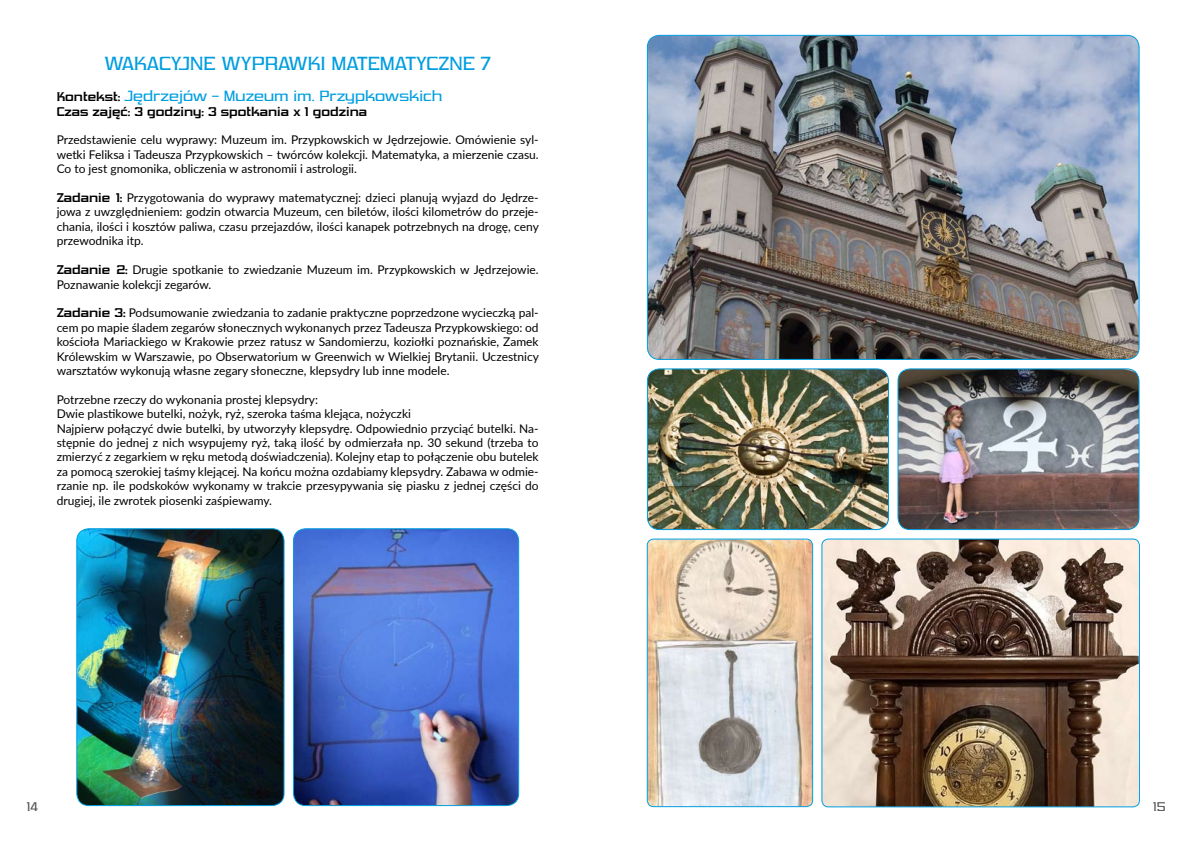
<style>
.page{position:relative;width:1191px;height:842px;background:#fff}
.page>*{position:absolute;margin:0;border:0;box-sizing:border-box;transform-origin:0 0}
.t1{font:18px "Vibrocentric";color:#009ee0}
.t2{font:14px "Vibrocentric";color:#009ee0}
.t3{font:12px/14.4px "Lato";color:#000;text-align:justify}
.t4{font:700 12px "Vibrocentric";color:#000}
.t5{font:12px "Vibrocentric";color:#58585a}
.s1{font-weight:700;font-size:12px;color:#000}
.s2{font-family:"Vibrocentric";font-weight:700}
</style>
<div class="page">
<img style="left:823px;top:539px;width:315px;height:268px">
<div style="left:821px;top:539px;width:318px;height:268px;border:1px solid #009ee0;border-radius:7px"></div>
<img style="left:647px;top:539px;width:165px;height:268px">
<div style="left:647px;top:539px;width:166px;height:268px;border:1px solid #009ee0;border-radius:6px"></div>
<img style="left:647px;top:35px;width:492px;height:324px">
<img style="left:647px;top:370px;width:241px;height:160px">
<div style="left:647px;top:368px;width:242px;height:162px;border:1px solid #009ee0;border-radius:12px"></div>
<img style="left:899px;top:369px;width:240px;height:161px">
<div style="left:897px;top:368px;width:242px;height:162px;border:1px solid #009ee0;border-radius:12px"></div>
<img style="left:78px;top:529px;width:206px;height:276px">
<div style="left:76px;top:528px;width:208px;height:278px;border:1px solid #009ee0;border-radius:12px"></div>
<img style="left:293px;top:529px;width:225px;height:276px">
<div style="left:293px;top:528px;width:226px;height:278px;border:1px solid #009ee0;border-radius:12px"></div>
<h1 class="t1" style="left:104px;top:53px;width:388px">WAKACYJNE WYPRAWKI MATEMATYCZNE 7</h1>
<p class="t2" style="left:57px;top:88px;width:387px"><span class="s1">Kontekst:</span> Jędrzejów – Muzeum im. Przypkowskich</p>
<p class="t4" style="left:57px;top:104px;width:312px">Czas zajęć: 3 godziny: 3 spotkania x 1 godzina</p>
<p class="t3" style="left:57px;top:132px;width:483px">Przedstawienie celu wyprawy: Muzeum im. Przypkowskich w Jędrzejowie. Omówienie syl&shy;wetki Feliksa i Tadeusza Przypkowskich – twórców kolekcji. Matematyka, a mierzenie czasu.<br>Co to jest gnomonika, obliczenia w astronomii i astrologii.</p>
<p class="t3" style="left:57px;top:190px;width:484px"><span class="s2">Zadanie 1:</span> Przygotowania do wyprawy matematycznej: dzieci planują wyjazd do Jędrze&shy;jowa z uwzględnieniem: godzin otwarcia Muzeum, cen biletów, ilości kilometrów do przeje&shy;chania, ilości i kosztów paliwa, czasu przejazdów, ilości kanapek potrzebnych na drogę, ceny przewodnika itp.</p>
<p class="t3" style="left:57px;top:262px;width:483px"><span class="s2">Zadanie 2:</span> Drugie spotkanie to zwiedzanie Muzeum im. Przypkowskich w Jędrzejowie.<br>Poznawanie kolekcji zegarów.</p>
<p class="t3" style="left:57px;top:305px;width:484px"><span class="s2">Zadanie 3:</span> Podsumowanie zwiedzania to zadanie praktyczne poprzedzone wycieczką pal&shy;cem po mapie śladem zegarów słonecznych wykonanych przez Tadeusza Przypkowskiego: od kościoła Mariackiego w Krakowie przez ratusz w Sandomierzu, koziołki poznańskie, Zamek Królewskim w Warszawie, po Obserwatorium w Greenwich w Wielkiej Brytanii. Uczestnicy warsztatów wykonują własne zegary słoneczne, klepsydry lub inne modele.</p>
<p class="t3" style="left:57px;top:392px;width:483px;text-align:left">Potrzebne rzeczy do wykonania prostej klepsydry:<br>Dwie plastikowe butelki, nożyk, ryż, szeroka taśma klejąca, nożyczki<br>Najpierw połączyć dwie butelki, by utworzyły klepsydrę. Odpowiednio przyciąć butelki. Na&shy;stępnie do jednej z nich wsypujemy ryż, taką ilość by odmierzała np. 30 sekund (trzeba to zmierzyć z zegarkiem w ręku metodą doświadczenia). Kolejny etap to połączenie obu butelek za pomocą szerokiej taśmy klejącej. Na końcu można ozdabiamy klepsydry. Zabawa w odmie&shy;rzanie np. ile podskoków wykonamy w trakcie przesypywania się piasku z jednej części do drugiej, ile zwrotek piosenki zaśpiewamy.</p>
<p class="t5" style="left:27px;top:800px;width:12px">14</p>
<p class="t5" style="left:1153px;top:800px;width:14px">15</p>
</div>
